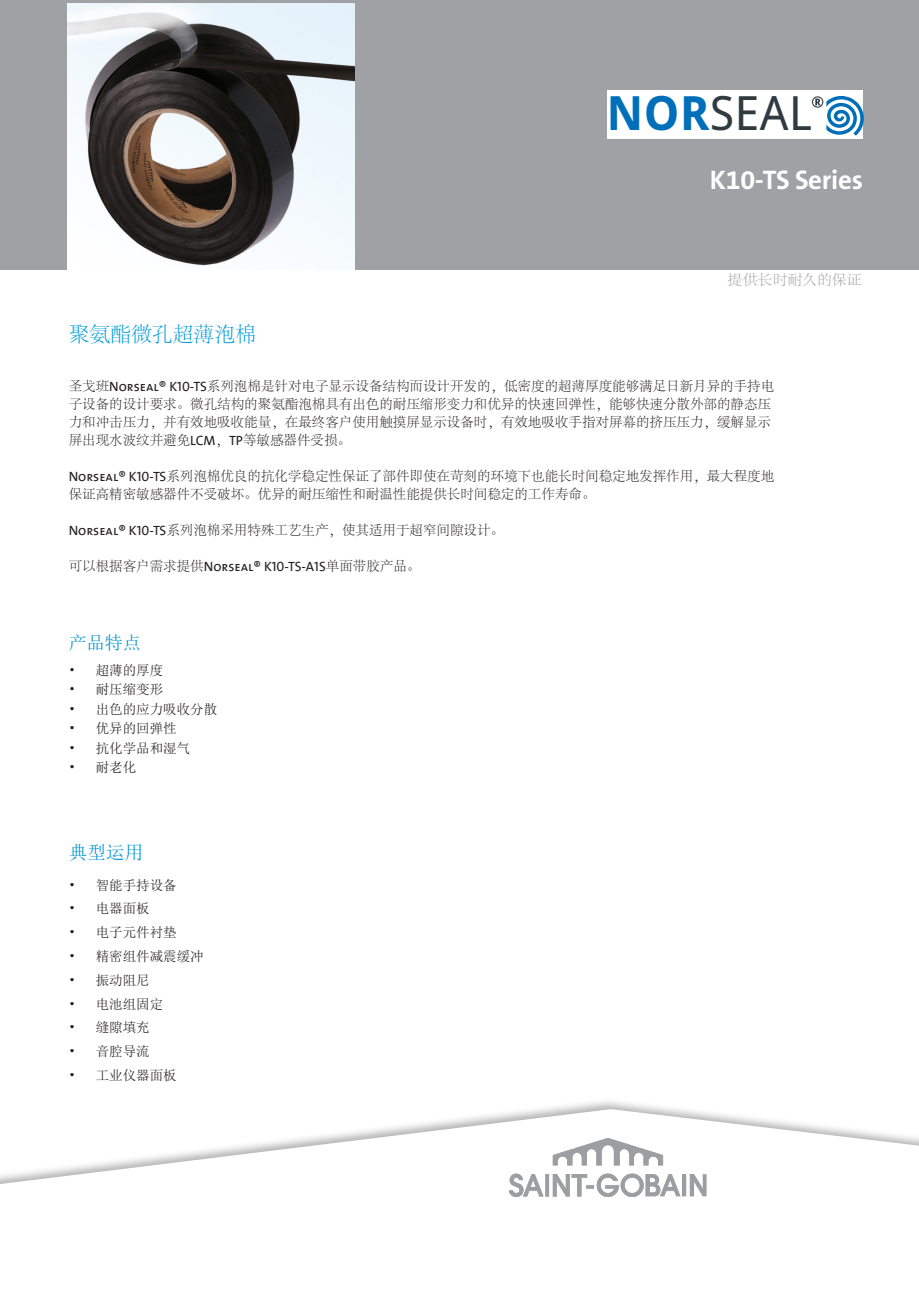
<style>
.page{position:relative;width:919px;height:1289px;background:#fff}
.page>*{position:absolute;margin:0;border:0;box-sizing:border-box;transform-origin:0 0}
.t1{font:47.25px "Droid Sans";color:#303b41}
.t2{font:700 27px "The Sans B7";letter-spacing:-.01em;color:#fff}
.t3{font:300 21px "Adobe Song Std";letter-spacing:-.01em;color:#009ad9}
.Side_Panel_Copy{font:18.75px "Sim Sun";color:#0093d0}
.Side_Panel_Copy-2{font:18px "Sim Sun";color:#0093d0}
.t4{font:300 14.25px "Adobe Song Std";letter-spacing:-.02em;color:#a0a1a5;scale:1.06 1}
.t5{font:300 13.5px/18px "Adobe Song Std";color:#231f20}
.t6{font:13.5px "Sim Sun";color:#231f20}
.t7{font:13.5px "The Sans Caps";color:#231f20}
.s1{font-weight:700;color:#006fba}
.s2{font-family:"The Sans Caps";font-weight:400}
.s3{font-family:"The Sans B5 Plain";font-weight:400}
.s4{font-family:"Adobe Song Std";font-weight:300}
</style>
<div class="page">
<div style="left:0;top:0;width:918px;height:270px;background:#a0a1a5"></div>
<div style="left:607px;top:90px;width:256px;height:48px;background:#fff"></div>
<svg style="left:812px;top:96px;width:51px;height:40px"></svg>
<svg style="left:0;top:1109px;width:918px;height:88px"></svg>
<img style="left:509px;top:1138px;width:197px;height:58px">
<img style="left:68px;top:4px;width:287px;height:266px">
<p class="t1" style="left:606px;top:81px;width:207px"><span class="s1">NOR</span>SEAL</p>
<p class="t2" style="left:709px;top:165px;width:155px">K10-TS Series</p>
<p class="t3" style="left:69px;top:323px;width:189px">聚氨酯微孔超薄泡棉</p>
<p class="t4" style="left:727px;top:272px;width:128px">提供长时耐久的保证</p>
<p class="t5" style="left:69px;top:377px;width:707px">圣戈班<span class="s2">Norseal</span><span class="s3">®</span> <span class="s2">K10-TS</span>系列泡棉是针对电子显示设备结构而设计开发的，低密度的超薄厚度能够满足日新月异的手持电子设备的设计要求。微孔结构的聚氨酯泡棉具有出色的耐压缩形变力和优异的快速回弹性，能够快速分散外部的静态压力和冲击压力，并有效地吸收能量，在最终客户使用触摸屏显示设备时，有效地吸收手指对屏幕的挤压压力，缓解显示屏出现水波纹并避免<span class="s2">LCM</span>，<span class="s2">TP</span>等敏感器件受损。</p>
<p class="t5" style="left:69px;top:467px;width:707px"><span class="s2">Norseal</span><span class="s3">®</span> <span class="s2">K10-TS</span>系列泡棉优良的抗化学稳定性保证了部件即使在苛刻的环境下也能长时间稳定地发挥作用，最大程度地保证高精密敏感器件不受破坏。优异的耐压缩性和耐温性能提供长时间稳定的工作寿命。</p>
<p class="t5" style="left:69px;top:521px;width:437px"><span class="s2">Norseal® K10-TS</span>系列泡棉采用特殊工艺生产，使其适用于超窄间隙设计。</p>
<p class="t7" style="left:69px;top:555px;width:353px"><span class="s4">可以根据客户需求提供</span>Norseal® K10-TS-A1S<span class="s4">单面带胶产品。</span></p>
<p class="Side_Panel_Copy-2" style="left:69px;top:633px;width:73px">产品特点</p>
<p class="t6" style="left:69px;top:663px;width:96px">• 超薄的厚度</p>
<p class="t6" style="left:69px;top:682px;width:96px">• 耐压缩变形</p>
<p class="t6" style="left:69px;top:702px;width:150px">• 出色的应力吸收分散</p>
<p class="t6" style="left:69px;top:721px;width:109px">• 优异的回弹性</p>
<p class="t6" style="left:69px;top:741px;width:123px">• 抗化学品和湿气</p>
<p class="t6" style="left:69px;top:760px;width:69px">• 耐老化</p>
<p class="Side_Panel_Copy" style="left:69px;top:843px;width:76px">典型运用</p>
<p class="t6" style="left:69px;top:878px;width:109px">• 智能手持设备</p>
<p class="t6" style="left:69px;top:901px;width:82px">• 电器面板</p>
<p class="t6" style="left:69px;top:925px;width:109px">• 电子元件衬垫</p>
<p class="t6" style="left:69px;top:949px;width:136px">• 精密组件减震缓冲</p>
<p class="t6" style="left:69px;top:973px;width:82px">• 振动阻尼</p>
<p class="t6" style="left:69px;top:996px;width:96px">• 电池组固定</p>
<p class="t6" style="left:69px;top:1020px;width:82px">• 缝隙填充</p>
<p class="t6" style="left:69px;top:1044px;width:82px">• 音腔导流</p>
<p class="t6" style="left:69px;top:1068px;width:109px">• 工业仪器面板</p>
</div>
